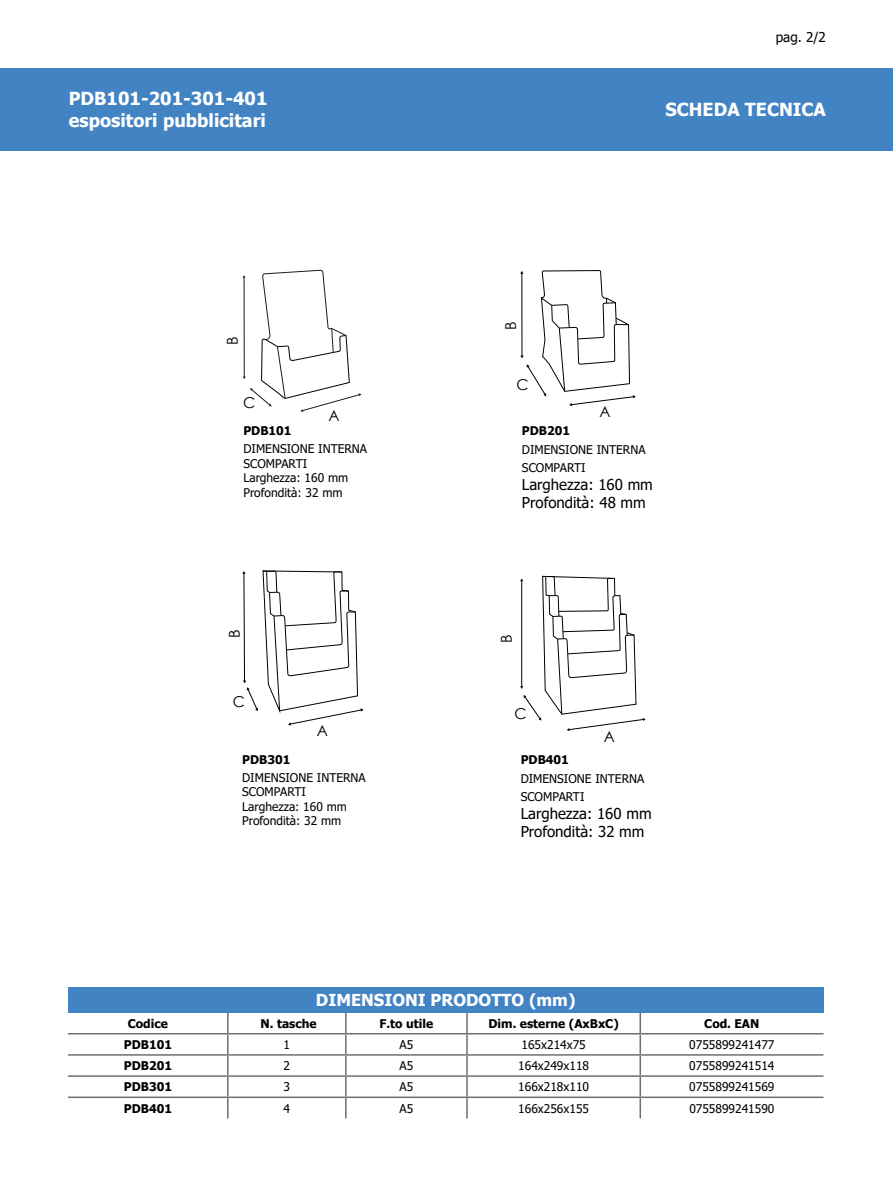
<style>
.page{position:relative;width:893px;height:1187px;background:#fff}
.page>*{position:absolute;margin:0;border:0;box-sizing:border-box;transform-origin:0 0}
.t1{font:700 18px/21.6px "Tahoma";color:#fff}
.t2{font:700 16.5px "Tahoma";color:#fff}
.t3{font:15px/18px "Tahoma";color:#000}
.t4{font:15px "Century Gothic";color:#000}
.t5{font:13.5px "Tahoma";color:#000}
.t6{font:12px/14.4px "Tahoma";color:#000}
.t7{font:700 12px "Tahoma";color:#000}
</style>
<div class="page">
<div style="left:0;top:68px;width:893px;height:82px;background:#4283c4"></div>
<svg style="left:520px;top:576px;width:126px;height:155px"></svg>
<svg style="left:243px;top:270px;width:118px;height:142px"></svg>
<svg style="left:520px;top:270px;width:116px;height:136px"></svg>
<svg style="left:242px;top:570px;width:122px;height:155px"></svg>
<div style="left:68px;top:986px;width:755px;height:26px;background:#4283c4"></div>
<hr style="left:227px;top:1012px;width:2px;height:20px;background:#706f6f">
<hr style="left:345px;top:1012px;width:2px;height:20px;background:#706f6f">
<hr style="left:466px;top:1012px;width:2px;height:20px;background:#706f6f">
<hr style="left:639px;top:1012px;width:2px;height:20px;background:#706f6f">
<hr style="left:68px;top:1032px;width:160px;height:2px;background:#706f6f">
<hr style="left:228px;top:1032px;width:118px;height:2px;background:#706f6f">
<hr style="left:227px;top:1034px;width:2px;height:20px;background:#706f6f">
<hr style="left:346px;top:1032px;width:121px;height:2px;background:#706f6f">
<hr style="left:345px;top:1034px;width:2px;height:20px;background:#706f6f">
<hr style="left:467px;top:1032px;width:173px;height:2px;background:#706f6f">
<hr style="left:466px;top:1034px;width:2px;height:20px;background:#706f6f">
<hr style="left:640px;top:1032px;width:183px;height:2px;background:#706f6f">
<hr style="left:639px;top:1034px;width:2px;height:20px;background:#706f6f">
<hr style="left:68px;top:1054px;width:160px;height:1px;background:#706f6f">
<hr style="left:228px;top:1054px;width:118px;height:1px;background:#706f6f">
<hr style="left:227px;top:1055px;width:2px;height:20px;background:#706f6f">
<hr style="left:346px;top:1054px;width:121px;height:1px;background:#706f6f">
<hr style="left:345px;top:1055px;width:2px;height:20px;background:#706f6f">
<hr style="left:467px;top:1054px;width:173px;height:1px;background:#706f6f">
<hr style="left:466px;top:1055px;width:2px;height:20px;background:#706f6f">
<hr style="left:640px;top:1054px;width:183px;height:1px;background:#706f6f">
<hr style="left:639px;top:1055px;width:2px;height:20px;background:#706f6f">
<hr style="left:68px;top:1075px;width:160px;height:1px;background:#706f6f">
<hr style="left:228px;top:1075px;width:118px;height:1px;background:#706f6f">
<hr style="left:227px;top:1076px;width:2px;height:20px;background:#706f6f">
<hr style="left:346px;top:1075px;width:121px;height:1px;background:#706f6f">
<hr style="left:345px;top:1076px;width:2px;height:20px;background:#706f6f">
<hr style="left:467px;top:1075px;width:173px;height:1px;background:#706f6f">
<hr style="left:466px;top:1076px;width:2px;height:20px;background:#706f6f">
<hr style="left:640px;top:1075px;width:183px;height:1px;background:#706f6f">
<hr style="left:639px;top:1076px;width:2px;height:20px;background:#706f6f">
<hr style="left:68px;top:1096px;width:160px;height:1px;background:#706f6f">
<hr style="left:228px;top:1096px;width:118px;height:1px;background:#706f6f">
<hr style="left:227px;top:1097px;width:2px;height:21px;background:#706f6f">
<hr style="left:346px;top:1096px;width:121px;height:1px;background:#706f6f">
<hr style="left:345px;top:1097px;width:2px;height:21px;background:#706f6f">
<hr style="left:467px;top:1096px;width:173px;height:1px;background:#706f6f">
<hr style="left:466px;top:1097px;width:2px;height:21px;background:#706f6f">
<hr style="left:640px;top:1096px;width:183px;height:1px;background:#706f6f">
<hr style="left:639px;top:1097px;width:2px;height:21px;background:#706f6f">
<h1 class="t1" style="left:69px;top:89px;width:200px">PDB101-201-301-401 espositori pubblicitari</h1>
<p class="t5" style="left:776px;top:28px;width:52px">pag. 2/2</p>
<h1 class="t1" style="left:678px;top:91px;width:162px">SCHEDA TECNICA</h1>
<h1 class="t1" style="left:665px;top:99px;width:162px">SCHEDA TECNICA</h1>
<p class="t4" style="left:222px;top:345px;width:10px;rotate:-90deg">B</p>
<p class="t4" style="left:500px;top:330px;width:10px;rotate:-90deg">B</p>
<p class="t4" style="left:517px;top:374px;width:14px">C</p>
<p class="t4" style="left:243px;top:392px;width:14px">C</p>
<p class="t6" style="left:243px;top:442px;width:125px">DIMENSIONE INTERNA<br>SCOMPARTI<br>Larghezza: 160 mm<br>Profondità: 32 mm</p>
<p class="t4" style="left:328px;top:405px;width:13px">A</p>
<p class="t4" style="left:600px;top:401px;width:13px">A</p>
<p class="t7" style="left:522px;top:422px;width:50px">PDB201</p>
<p class="t7" style="left:243px;top:422px;width:50px">PDB101</p>
<p class="t6" style="left:522px;top:441px;width:125px;line-height:18px">DIMENSIONE INTERNA<br>SCOMPARTI</p>
<p class="t3" style="left:522px;top:476px;width:132px">Larghezza: 160 mm<br>Profondità: 48 mm</p>
<p class="t4" style="left:224px;top:638px;width:10px;rotate:-90deg">B</p>
<p class="t4" style="left:496px;top:643px;width:10px;rotate:-90deg">B</p>
<p class="t4" style="left:233px;top:690px;width:14px">C</p>
<p class="t4" style="left:514px;top:702px;width:14px">C</p>
<p class="t4" style="left:317px;top:720px;width:13px">A</p>
<p class="t4" style="left:604px;top:726px;width:13px">A</p>
<p class="t7" style="left:242px;top:750px;width:50px">PDB301</p>
<p class="t7" style="left:521px;top:750px;width:50px">PDB401</p>
<p class="t6" style="left:242px;top:771px;width:125px">DIMENSIONE INTERNA<br>SCOMPARTI<br>Larghezza: 160 mm<br>Profondità: 32 mm</p>
<p class="t6" style="left:521px;top:769px;width:125px;line-height:18px">DIMENSIONE INTERNA<br>SCOMPARTI</p>
<p class="t3" style="left:521px;top:805px;width:132px">Larghezza: 160 mm<br>Profondità: 32 mm</p>
<h2 class="t2" style="left:316px;top:988px;width:261px">DIMENSIONI PRODOTTO (mm)</h2>
<p class="t7" style="left:128px;top:1014px;width:42px">Codice</p>
<p class="t7" style="left:261px;top:1014px;width:58px">N. tasche</p>
<p class="t7" style="left:380px;top:1014px;width:55px">F.to utile</p>
<p class="t7" style="left:488px;top:1014px;width:132px">Dim. esterne (AxBxC)</p>
<p class="t7" style="left:704px;top:1014px;width:57px">Cod. EAN</p>
<p class="t7" style="left:124px;top:1036px;width:50px">PDB101</p>
<p class="t6" style="left:284px;top:1037px;width:8px">1</p>
<p class="t6" style="left:400px;top:1037px;width:15px">A5</p>
<p class="t6" style="left:521px;top:1037px;width:66px">165x214x75</p>
<p class="t6" style="left:689px;top:1037px;width:87px">0755899241477</p>
<p class="t7" style="left:124px;top:1057px;width:50px">PDB201</p>
<p class="t6" style="left:284px;top:1059px;width:8px">2</p>
<p class="t6" style="left:400px;top:1059px;width:15px">A5</p>
<p class="t6" style="left:518px;top:1059px;width:72px">164x249x118</p>
<p class="t6" style="left:689px;top:1059px;width:87px">0755899241514</p>
<p class="t7" style="left:124px;top:1078px;width:50px">PDB301</p>
<p class="t6" style="left:284px;top:1080px;width:8px">3</p>
<p class="t6" style="left:400px;top:1080px;width:15px">A5</p>
<p class="t6" style="left:518px;top:1080px;width:72px">166x218x110</p>
<p class="t6" style="left:689px;top:1080px;width:87px">0755899241569</p>
<p class="t7" style="left:124px;top:1099px;width:50px">PDB401</p>
<p class="t6" style="left:284px;top:1101px;width:8px">4</p>
<p class="t6" style="left:400px;top:1101px;width:15px">A5</p>
<p class="t6" style="left:518px;top:1101px;width:72px">166x256x155</p>
<p class="t6" style="left:689px;top:1101px;width:87px">0755899241590</p>
</div>
